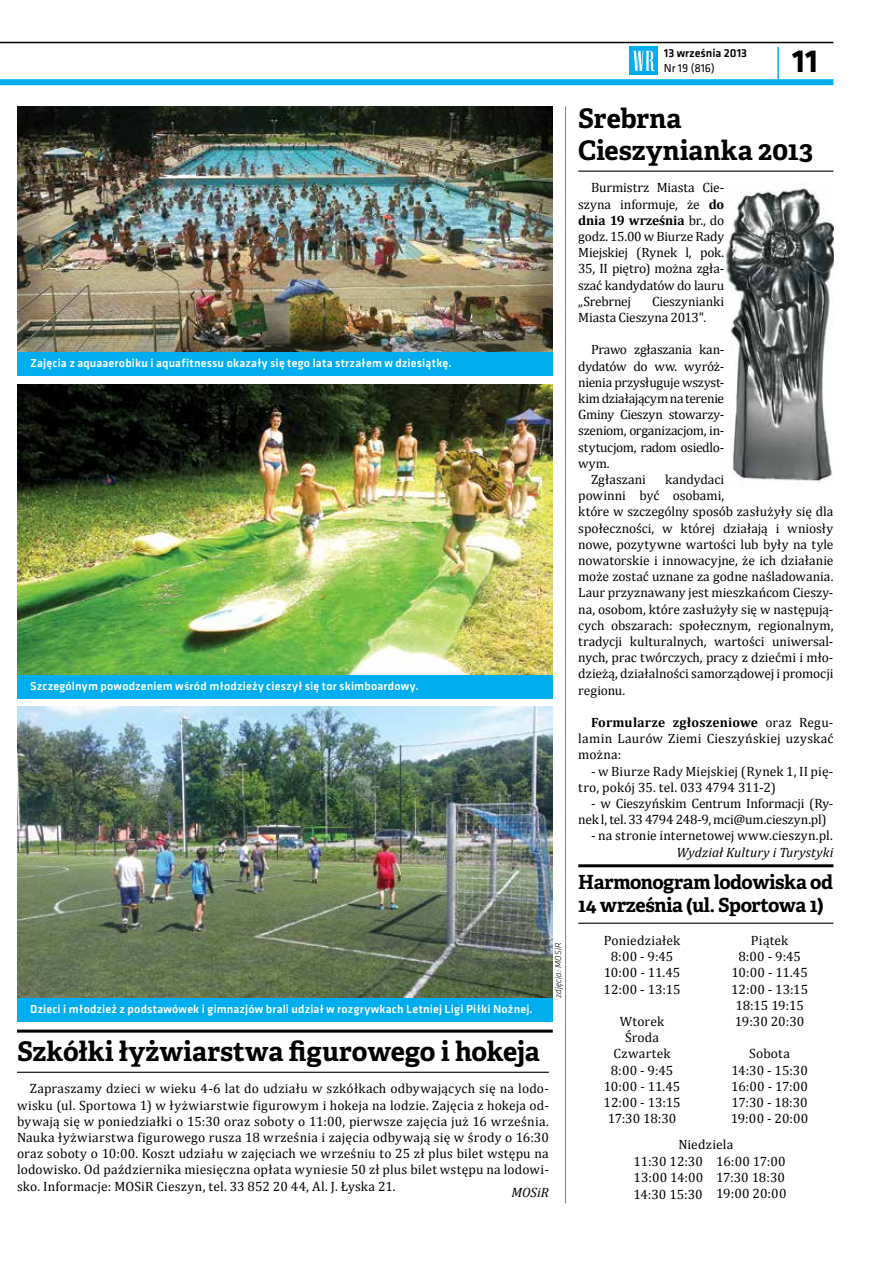
<style>
.page{position:relative;width:893px;height:1263px;background:#fff}
.page>*{position:absolute;margin:0;border:0;box-sizing:border-box;transform-origin:0 0}
.t1{font:700 33px "Klavika";color:#000}
.t2{font:700 27px/32.4px "Adelle Basic";color:#000}
.t3{font:700 19.5px/23.4px "Adelle Basic";letter-spacing:-.025em;color:#000}
.t4{font:13.5px/16.2px "Cambria";letter-spacing:-.005em;color:#000;text-align:justify}
.t5{font:13.5px "Cambria";letter-spacing:-.025em;color:#000}
.t6{font:italic 13.5px "Cambria";letter-spacing:.005em;color:#000}
.t7{font:500 12px "Klavika";letter-spacing:.015em;color:#fff}
.t8{font:500 12px "Klavika";color:#000}
.t9{font:12px "Klavika";color:#000}
.t10{font:italic 300 9px "Klavika";letter-spacing:.015em;color:#000}
.s1{font-weight:700}
</style>
<div class="page">
<hr style="left:0;top:42px;width:833px;height:1px;background:#000">
<div style="left:0;top:79px;width:833px;height:6px;background:#00aeef"></div>
<hr style="left:777px;top:47px;width:2px;height:35px;background:#00aeef">
<div style="left:630px;top:47px;width:28px;height:28px;background:#00aeef"></div>
<svg style="left:633px;top:51px;width:22px;height:20px"></svg>
<div style="left:17px;top:998px;width:536px;height:23px;background:#00aeef"></div>
<img style="left:17px;top:106px;width:536px;height:246px">
<img style="left:17px;top:707px;width:536px;height:291px">
<img style="left:17px;top:384px;width:536px;height:291px">
<hr style="left:578px;top:171px;width:255px;height:1px;background:#000">
<img style="left:724px;top:185px;width:109px;height:299px">
<div style="left:17px;top:352px;width:536px;height:23px;background:#00aeef"></div>
<div style="left:17px;top:675px;width:536px;height:23px;background:#00aeef"></div>
<hr style="left:578px;top:923px;width:255px;height:1px;background:#000">
<hr style="left:17px;top:1072px;width:532px;height:1px;background:#000">
<hr style="left:17px;top:1029px;width:536px;height:3px;background:#000">
<hr style="left:578px;top:864px;width:255px;height:3px;background:#000">
<hr style="left:565px;top:106px;width:1px;height:1097px;background:#00aeef">
<p class="t7" style="left:30px;top:355px;width:423px">Zajęcia z aquaaerobiku i aquafitnessu okazały się tego lata strzałem w dziesiątkę.</p>
<p class="t7" style="left:30px;top:677px;width:390px">Szczególnym powodzeniem wśród młodzieży cieszył się tor skimboardowy.</p>
<p class="t7" style="left:30px;top:1000px;width:504px">Dzieci i młodzież z podstawówek i gimnazjów brali udział w rozgrywkach Letniej Ligi Piłki Nożnej.</p>
<p class="t10" style="left:553px;top:998px;width:57px;rotate:-90deg">zdjęcia: MOSiR</p>
<h2 class="t2" style="left:17px;top:1035px;width:524px">Szkółki łyżwiarstwa figurowego i hokeja</h2>
<p class="t4" style="left:17px;top:1081px;width:533px;text-indent:13px">Zapraszamy dzieci w wieku 4-6 lat do udziału w szkółkach odbywających się na lodo&shy;wisku (ul. Sportowa 1) w łyżwiarstwie figurowym i hokeja na lodzie. Zajęcia z hokeja od&shy;bywają się w poniedziałki o 15:30 oraz soboty o 11:00, pierwsze zajęcia już 16 września.<br>Nauka łyżwiarstwa figurowego rusza 18 września i zajęcia odbywają się w środy o 16:30 oraz soboty o 10:00. Koszt udziału w zajęciach we wrześniu to 25 zł plus bilet wstępu na lodowisko. Od października miesięczna opłata wyniesie 50 zł plus bilet wstępu na lodowi&shy;sko. Informacje: MOSiR Cieszyn, tel. 33 852 20 44, Al. J. Łyska 21.</p>
<p class="t6" style="left:511px;top:1184px;width:39px">MOSiR</p>
<p class="t8" style="left:664px;top:45px;width:85px">13 września 2013</p>
<p class="t9" style="left:664px;top:60px;width:53px">Nr 19 (816)</p>
<h1 class="t1" style="left:792px;top:37px;width:28px">11</h1>
<h2 class="t2" style="left:578px;top:102px;width:236px">Srebrna<br>Cieszynianka 2013</h2>
<p class="t4" style="left:578px;top:180px;width:147px;text-indent:13px">Burmistrz Miasta Cie&shy;szyna informuje, że <span class="s1">do dnia 19 września</span> br., do godz. 15.00 w Biurze Rady Miejskiej (Rynek l, pok.<br>35, II piętro) można zgła&shy;szać kandydatów do lauru „Srebrnej</p>
<p class="t4" style="left:578px;top:293px;width:147px;text-indent:74px">Cieszynianki<br>Miasta Cieszyna 2013".</p>
<p class="t4" style="left:591px;top:342px;width:135px">Prawo zgłaszania kan-</p>
<p class="t5" style="left:578px;top:358px;width:147px">dydatów do ww. wyróż-</p>
<p class="t4" style="left:578px;top:374px;width:147px">nienia przysługuje wszyst-</p>
<p class="t4" style="left:578px;top:390px;width:147px">kim działającym na terenie</p>
<p class="t4" style="left:578px;top:406px;width:147px">Gminy Cieszyn stowarzy-</p>
<p class="t4" style="left:578px;top:423px;width:147px">szeniom, organizacjom, in-</p>
<p class="t5" style="left:578px;top:439px;width:147px">stytucjom, radom osiedlo-</p>
<p class="t4" style="left:578px;top:455px;width:33px">wym.</p>
<p class="t4" style="left:591px;top:471px;width:56px">Zgłaszani</p>
<p class="t4" style="left:578px;top:471px;width:257px;text-align:left;text-indent:87px">kandydaci<br>powinni być osobami,<br>które w szczególny sposób zasłużyły się dla społeczności, w której działają i wniosły nowe, pozytywne wartości lub były na tyle nowatorskie i innowacyjne, że ich działanie może zostać uznane za godne naśladowania.<br>Laur przyznawany jest mieszkańcom Cieszy&shy;na, osobom, które zasłużyły się w następują&shy;cych obszarach: społecznym, regionalnym, tradycji kulturalnych, wartości uniwersal&shy;nych, prac twórczych, pracy z dziećmi i mło&shy;dzieżą, działalności samorządowej i promocji regionu.</p>
<p class="t4" style="left:578px;top:714px;width:257px;text-indent:13px"><span class="s1">Formularze zgłoszeniowe</span> oraz Regu&shy;lamin Laurów Ziemi Cieszyńskiej uzyskać można:</p>
<p class="t4" style="left:578px;top:763px;width:257px;text-indent:13px">- w Biurze Rady Miejskiej (Rynek 1, II pię&shy;tro, pokój 35. tel. 033 4794 311-2)</p>
<p class="t4" style="left:578px;top:795px;width:257px;text-indent:13px">- w Cieszyńskim Centrum Informacji (Ry&shy;nek l, tel. 33 4794 248-9, mci@um.cieszyn.pl)</p>
<p class="t4" style="left:591px;top:828px;width:243px">- na stronie internetowej www.cieszyn.pl.</p>
<p class="t6" style="left:676px;top:844px;width:159px">Wydział Kultury i Turystyki</p>
<h3 class="t3" style="left:578px;top:870px;width:256px">Harmonogram lodowiska od<br>14 września (ul. Sportowa 1)</h3>
<p class="t4" style="left:603px;top:932px;width:79px;text-align:center">Poniedziałek<br>8:00 - 9:45<br>10:00 - 11.45<br>12:00 - 13:15</p>
<p class="t4" style="left:603px;top:1013px;width:79px;text-align:center">Wtorek<br>Środa<br>Czwartek<br>8:00 - 9:45<br>10:00 - 11.45<br>12:00 - 13:15<br>17:30 18:30</p>
<p class="t4" style="left:731px;top:932px;width:79px;text-align:center">Piątek<br>8:00 - 9:45<br>10:00 - 11.45<br>12:00 - 13:15<br>18:15 19:15<br>19:30 20:30</p>
<p class="t4" style="left:731px;top:1045px;width:79px;text-align:center">Sobota<br>14:30 - 15:30<br>16:00 - 17:00<br>17:30 - 18:30<br>19:00 - 20:00</p>
<p class="t4" style="left:678px;top:1136px;width:56px">Niedziela</p>
<p class="t4" style="left:634px;top:1153px;width:71px">11:30 12:30<br>13:00 14:00<br>14:30 15:30</p>
<p class="t4" style="left:716px;top:1153px;width:72px">16:00 17:00<br>17:30 18:30<br>19:00 20:00</p>
</div>
